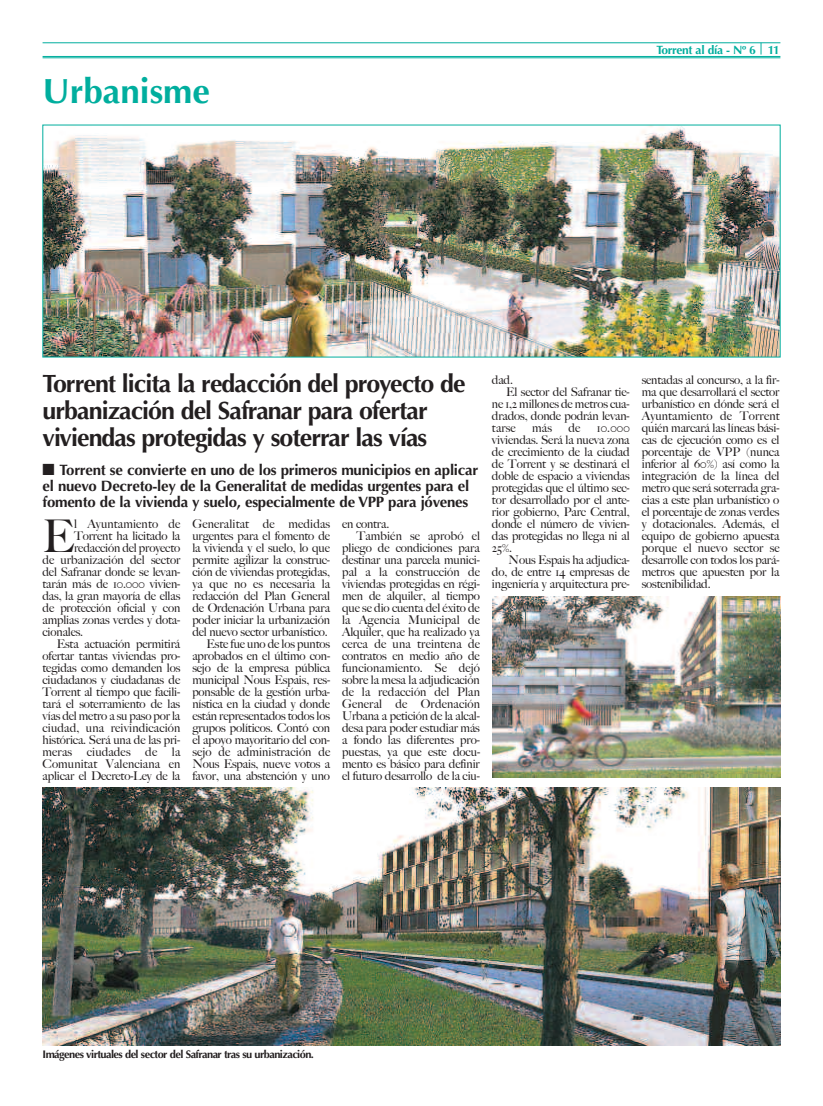
<style>
.page{position:relative;width:823px;height:1106px;background:#fff}
.page>*{position:absolute;margin:0;border:0;box-sizing:border-box;transform-origin:0 0}
.t1{font:500 45px "Big Caslon";color:#231f20}
.t2{font:700 35px "Optima";color:#00ae9e}
.t3{font:700 25px/27px "Optima";letter-spacing:-.04em;color:#231f20}
.t4{font:700 15px/16px "Optima";letter-spacing:-.015em;color:#231f20}
.t5{font:500 12px/12px "Big Caslon";letter-spacing:-.01em;color:#231f20;text-align:justify}
.t6{font:500 12px "Big Caslon";letter-spacing:.01em;color:#231f20}
.t7{font:700 12px "Optima";letter-spacing:-.03em;color:#00ae9e}
.t8{font:700 11px "Optima";letter-spacing:-.05em;color:#231f20}
</style>
<div class="page">
<hr style="left:43px;top:56px;width:737px;height:1px;background:#00ae9e">
<hr style="left:43px;top:58px;width:737px;height:1px;background:#00ae9e">
<hr style="left:43px;top:43px;width:737px;height:1px;background:#00ae9e">
<img style="left:45px;top:127px;width:733px;height:228px">
<img style="left:43px;top:787px;width:736px;height:258px">
<img style="left:492px;top:597px;width:288px;height:180px">
<h2 class="t2" style="left:43px;top:71px;width:169px">Urbanisme</h2>
<p class="t7" style="left:656px;top:42px;width:125px">Torrent al día - Nº 6 11</p>
<h3 class="t3" style="left:43px;top:370px;width:424px">Torrent licita la redacción del proyecto de urbanización del Safranar para ofertar viviendas protegidas y soterrar las vías</h3>
<p class="t4" style="left:43px;top:462px;width:437px">■ Torrent se convierte en uno de los primeros municipios en aplicar el nuevo Decreto-ley de la Generalitat de medidas urgentes para el fomento de la vivienda y suelo, especialmente de VPP para jóvenes</p>
<h1 class="t1" style="left:43px;top:510px;width:34px">E</h1>
<p class="t6" style="left:74px;top:517px;width:108px">l Ayuntamiento de</p>
<p class="t5" style="left:74px;top:530px;width:108px">Torrent ha licitado la</p>
<p class="t5" style="left:74px;top:542px;width:108px">redacción del proyecto</p>
<p class="t5" style="left:43px;top:554px;width:139px">de urbanización del sector</p>
<p class="t5" style="left:43px;top:566px;width:139px">del Safranar donde se levan-</p>
<p class="t5" style="left:43px;top:578px;width:139px">tarán más de 10.000 vivien-</p>
<p class="t5" style="left:43px;top:590px;width:139px">das, la gran mayoría de ellas</p>
<p class="t5" style="left:43px;top:602px;width:139px">de protección oficial y con</p>
<p class="t5" style="left:43px;top:614px;width:139px">amplias zonas verdes y dota-</p>
<p class="t5" style="left:43px;top:626px;width:42px">cionales.</p>
<p class="t5" style="left:57px;top:638px;width:125px">Esta actuación permitirá</p>
<p class="t5" style="left:43px;top:650px;width:139px">ofertar tantas viviendas pro-</p>
<p class="t5" style="left:43px;top:662px;width:139px">tegidas como demanden los</p>
<p class="t5" style="left:43px;top:674px;width:139px">ciudadanos y ciudadanas de</p>
<p class="t5" style="left:43px;top:686px;width:139px">Torrent al tiempo que facili-</p>
<p class="t5" style="left:43px;top:698px;width:139px">tará el soterramiento de las</p>
<p class="t5" style="left:43px;top:710px;width:139px">vías del metro a su paso por la</p>
<p class="t6" style="left:43px;top:721px;width:139px">ciudad, una reivindicación</p>
<p class="t5" style="left:43px;top:734px;width:139px">histórica. Será una de las pri-</p>
<p class="t6" style="left:43px;top:745px;width:139px">meras ciudades de la</p>
<p class="t6" style="left:43px;top:757px;width:139px">Comunitat Valenciana en</p>
<p class="t5" style="left:43px;top:770px;width:139px">aplicar el Decreto-Ley de la</p>
<p class="t5" style="left:192px;top:518px;width:139px;text-align:right">Generalitat de medidas urgentes para el fomento de la vivienda y el suelo, lo que permite agilizar la construc&shy;ción de viviendas protegidas, ya que no es necesaria la redacción del Plan General de Ordenación Urbana para poder iniciar la urbanización del nuevo sector urbanístico.<br>Este fue uno de los puntos aprobados en el último con&shy;sejo de la empresa pública municipal Nous Espais, res&shy;ponsable de la gestión urba&shy;nística en la ciudad y donde están representados todos los grupos políticos. Contó con el apoyo mayoritario del con&shy;sejo de administración de<br>Nous Espais, nueve votos a favor, una abstención y uno</p>
<p class="t5" style="left:342px;top:518px;width:49px">en contra.</p>
<p class="t6" style="left:356px;top:529px;width:125px">También se aprobó el</p>
<p class="t5" style="left:342px;top:542px;width:139px">pliego de condiciones para</p>
<p class="t5" style="left:342px;top:554px;width:139px">destinar una parcela munici-</p>
<p class="t6" style="left:342px;top:565px;width:139px">pal a la construcción de</p>
<p class="t5" style="left:342px;top:578px;width:139px">viviendas protegidas en régi-</p>
<p class="t5" style="left:342px;top:590px;width:139px">men de alquiler, al tiempo</p>
<p class="t5" style="left:342px;top:602px;width:139px">que se dio cuenta del éxito de</p>
<p class="t6" style="left:342px;top:613px;width:139px">la Agencia Municipal de</p>
<p class="t5" style="left:342px;top:626px;width:139px">Alquiler, que ha realizado ya</p>
<p class="t6" style="left:342px;top:637px;width:139px">cerca de una treintena de</p>
<p class="t5" style="left:342px;top:650px;width:139px">contratos en medio año de</p>
<p class="t6" style="left:342px;top:661px;width:139px">funcionamiento. Se dejó</p>
<p class="t5" style="left:342px;top:674px;width:139px">sobre la mesa la adjudicación</p>
<p class="t6" style="left:342px;top:685px;width:139px">de la redacción del Plan</p>
<p class="t6" style="left:342px;top:697px;width:139px">General de Ordenación</p>
<p class="t5" style="left:342px;top:710px;width:139px">Urbana a petición de la alcal-</p>
<p class="t5" style="left:342px;top:722px;width:139px">desa para poder estudiar más</p>
<p class="t5" style="left:342px;top:734px;width:139px">a fondo las diferentes pro-</p>
<p class="t5" style="left:342px;top:746px;width:139px">puestas, ya que este docu-</p>
<p class="t5" style="left:342px;top:758px;width:139px">mento es básico para definir</p>
<p class="t5" style="left:342px;top:770px;width:139px">el futuro desarrollo de la ciu-</p>
<p class="t5" style="left:491px;top:374px;width:23px">dad.</p>
<p class="t5" style="left:506px;top:386px;width:125px">El sector del Safranar tie-</p>
<p class="t5" style="left:491px;top:398px;width:139px">ne 1,2 millones de metros cua-</p>
<p class="t5" style="left:491px;top:410px;width:139px">drados, donde podrán levan-</p>
<p class="t5" style="left:491px;top:422px;width:25px">tarse</p>
<p class="t5" style="left:532px;top:422px;width:21px">más</p>
<p class="t5" style="left:568px;top:422px;width:13px">de</p>
<p class="t5" style="left:491px;top:422px;width:139px;text-indent:105px">10.000 viviendas. Será la nueva zona de crecimiento de la ciudad de Torrent y se destinará el doble de espacio a viviendas protegidas que el último sec&shy;tor desarrollado por el ante&shy;rior gobierno, Parc Central, donde el número de vivien&shy;das protegidas no llega ni al 25%.</p>
<p class="t5" style="left:491px;top:554px;width:139px;text-indent:17px">Nous Espais ha adjudica&shy;do, de entre 14 empresas de ingeniería y arquitectura pre-</p>
<p class="t5" style="left:641px;top:374px;width:139px">sentadas al concurso, a la fir&shy;ma que desarrollará el sector urbanístico en dónde será el Ayuntamiento de Torrent quién marcará las líneas bási&shy;cas de ejecución como es el porcentaje de VPP (nunca inferior al 60%) así como la integración de la línea del metro que será soterrada gra&shy;cias a este plan urbanístico o el porcentaje de zonas verdes y dotacionales. Además, el equipo de gobierno apuesta porque el nuevo sector se desarrolle con todos los pará&shy;metros que apuesten por la sostenibilidad.</p>
<p class="t8" style="left:43px;top:1048px;width:273px">Imágenes virtuales del sector del Safranar tras su urbanización.</p>
</div>
